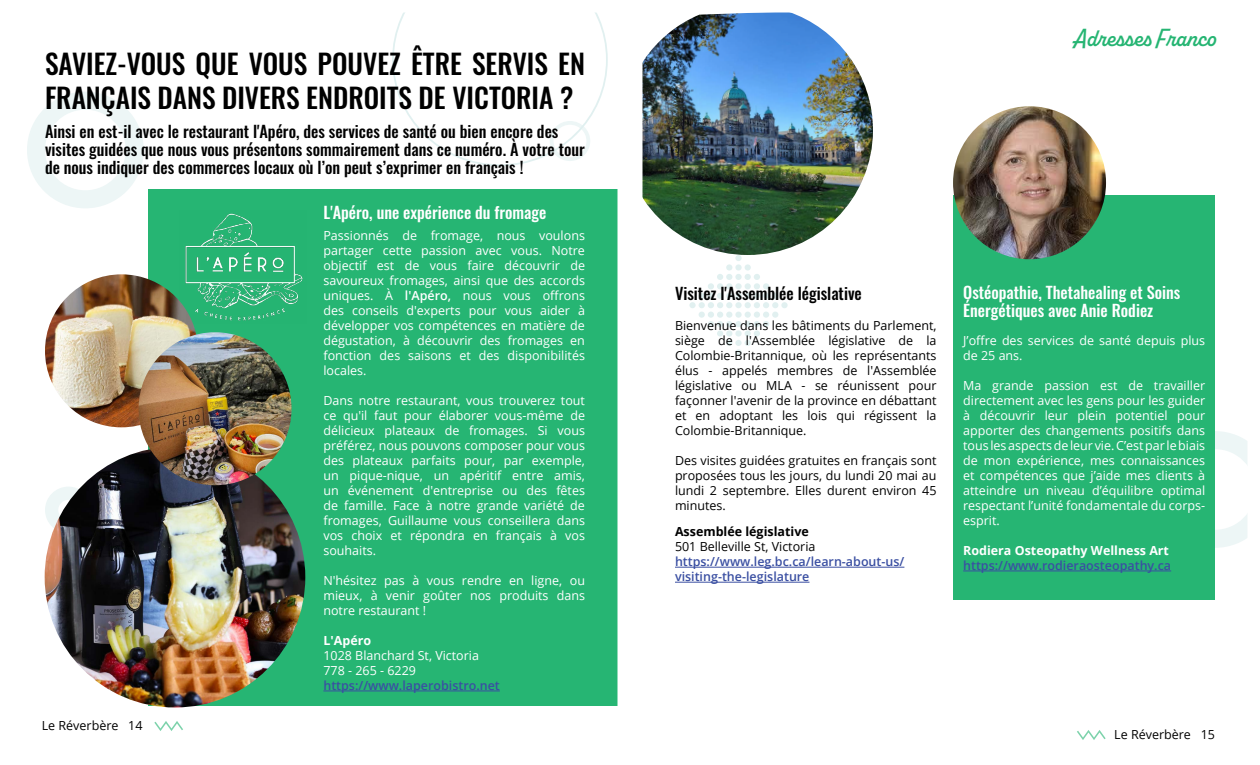
<style>
.page{position:relative;width:1260px;height:765px;background:#fff}
.page>*{position:absolute;margin:0;border:0;box-sizing:border-box;transform-origin:0 0}
.t1{font:27.5px/33.8px "Oswald";color:#000}
.t2{font:600 25px "Alkaline";color:#26b573}
.t3{font:16.25px/17.9px "Oswald";color:#000}
.t4{font:16.25px/17.9px "Oswald";color:#fff}
.t5{font:12.5px/15px "Open Sans";color:#fff;text-align:justify}
.t6{font:12.5px/15px "Open Sans";color:#000;text-align:justify}
.t7{font:600 12.5px/15px "Open Sans";color:#3a4fa2}
.t8{font:700 12.5px "Open Sans";color:#fff}
.t9{font:700 12.5px "Open Sans";color:#000}
.s1{font-weight:600}
</style>
<div class="page">
<svg style="left:1215px;top:431px;width:32px;height:117px"></svg>
<div style="left:735px;top:321px;width:7px;height:6px;background:#e1f0f0;border-radius:50%"></div>
<div style="left:717px;top:330px;width:6px;height:7px;background:#e1f0f0;border-radius:50%"></div>
<div style="left:726px;top:330px;width:6px;height:7px;background:#e1f0f0;border-radius:50%"></div>
<div style="left:735px;top:330px;width:7px;height:7px;background:#e1f0f0;border-radius:50%"></div>
<div style="left:745px;top:330px;width:6px;height:7px;background:#e1f0f0;border-radius:50%"></div>
<div style="left:754px;top:330px;width:6px;height:7px;background:#e1f0f0;border-radius:50%"></div>
<svg style="left:726px;top:340px;width:6px;height:6px"></svg>
<div style="left:735px;top:340px;width:7px;height:6px;background:#e1f0f0;border-radius:50%"></div>
<svg style="left:745px;top:340px;width:6px;height:6px"></svg>
<div style="left:735px;top:349px;width:7px;height:6px;background:#e1f0f0;border-radius:50%"></div>
<div style="left:735px;top:312px;width:7px;height:6px;background:#e1f0f0;border-radius:50%"></div>
<div style="left:781px;top:302px;width:7px;height:6px;background:#e1f0f0;border-radius:50%"></div>
<div style="left:735px;top:302px;width:7px;height:6px;background:#e1f0f0;border-radius:50%"></div>
<div style="left:689px;top:302px;width:7px;height:6px;background:#e1f0f0;border-radius:50%"></div>
<div style="left:735px;top:293px;width:7px;height:6px;background:#e1f0f0;border-radius:50%"></div>
<div style="left:735px;top:283px;width:7px;height:6px;background:#e1f0f0;border-radius:50%"></div>
<svg style="left:745px;top:274px;width:33px;height:53px"></svg>
<div style="left:735px;top:274px;width:7px;height:6px;background:#e1f0f0;border-radius:50%"></div>
<svg style="left:699px;top:274px;width:33px;height:53px"></svg>
<div style="left:745px;top:264px;width:6px;height:7px;background:#e1f0f0;border-radius:50%"></div>
<div style="left:735px;top:264px;width:7px;height:7px;background:#e1f0f0;border-radius:50%"></div>
<div style="left:726px;top:264px;width:6px;height:7px;background:#e1f0f0;border-radius:50%"></div>
<div style="left:735px;top:255px;width:7px;height:6px;background:#e1f0f0;border-radius:50%"></div>
<div style="left:45px;top:487px;width:47px;height:46px;background:#edf6f6;border-radius:50%"></div>
<svg style="left:58px;top:500px;width:21px;height:20px"></svg>
<svg style="left:27px;top:92px;width:117px;height:116px"></svg>
<svg style="left:392px;top:13px;width:216px;height:153px"></svg>
<svg style="left:1077px;top:730px;width:29px;height:10px"></svg>
<svg style="left:154px;top:721px;width:29px;height:10px"></svg>
<div style="left:149px;top:190px;width:474px;height:516px;background:#26b573"></div>
<hr style="left:323px;top:691px;width:177px;height:1px;background:#3a4fa2">
<img style="left:45px;top:447px;width:260px;height:261px;border-radius:130px">
<img style="left:45px;top:274px;width:153px;height:153px;border-radius:76px">
<img style="left:139px;top:332px;width:153px;height:153px;border-radius:77px">
<img style="left:179px;top:213px;width:124px;height:111px">
<div style="left:953px;top:195px;width:262px;height:405px;background:#26b573"></div>
<hr style="left:963px;top:571px;width:208px;height:1px;background:#3a4fa2">
<img style="left:643px;top:13px;width:230px;height:242px">
<hr style="left:675px;top:567px;width:229px;height:1px;background:#3a4fa2">
<hr style="left:675px;top:582px;width:135px;height:1px;background:#3a4fa2">
<img style="left:953px;top:106px;width:153px;height:153px;border-radius:76px">
<h1 class="t1" style="left:45px;top:45px;width:542px">SAVIEZ-VOUS QUE VOUS POUVEZ ÊTRE SERVIS EN<br>FRANÇAIS DANS DIVERS ENDROITS DE VICTORIA ?</h1>
<p class="t3" style="left:45px;top:121px;width:542px">Ainsi en est-il avec le restaurant l'Apéro, des services de santé ou bien encore des visites guidées que nous vous présentons sommairement dans ce numéro. À votre tour de nous indiquer des commerces locaux où l’on peut s’exprimer en français !</p>
<p class="t6" style="left:42px;top:717px;width:102px">Le Réverbère 14</p>
<h3 class="t4" style="left:323px;top:202px;width:225px">L'Apéro, une expérience du fromage</h3>
<p class="t5" style="left:323px;top:228px;width:263px">Passionnés de fromage, nous voulons partager cette passion avec vous. Notre objectif est de vous faire découvrir de savoureux fromages, ainsi que des accords uniques. À <span class="s1">l'Apéro,</span> nous vous offrons des conseils d'experts pour vous aider à développer vos compétences en matière de dégustation, à découvrir des fromages en fonction des saisons et des disponibilités locales.</p>
<p class="t5" style="left:323px;top:393px;width:263px">Dans notre restaurant, vous trouverez tout ce qu'il faut pour élaborer vous-même de délicieux plateaux de fromages. Si vous préférez, nous pouvons composer pour vous des plateaux parfaits pour, par exemple, un pique-nique, un apéritif entre amis, un événement d'entreprise ou des fêtes de famille. Face à notre grande variété de fromages, Guillaume vous conseillera dans vos choix et répondra en français à vos souhaits.</p>
<p class="t5" style="left:323px;top:573px;width:263px">N'hésitez pas à vous rendre en ligne, ou mieux, à venir goûter nos produits dans notre restaurant !</p>
<p class="t8" style="left:323px;top:632px;width:49px">L'Apéro</p>
<p class="t5" style="left:323px;top:648px;width:157px">1028 Blanchard St, Victoria<br>778 - 265 - 6229</p>
<p class="t7" style="left:323px;top:678px;width:178px">https://www.laperobistro.net</p>
<h2 class="t2" style="left:1074px;top:23px;width:143px">Adresses Franco</h2>
<h3 class="t3" style="left:675px;top:283px;width:188px">Visitez l'Assemblée législative</h3>
<p class="t6" style="left:675px;top:318px;width:263px">Bienvenue dans les bâtiments du Parlement, siège de l'Assemblée législative de la Colombie-Britannique, où les représentants élus - appelés membres de l'Assemblée législative ou MLA - se réunissent pour façonner l'avenir de la province en débattant et en adoptant les lois qui régissent la Colombie-Britannique.</p>
<p class="t6" style="left:675px;top:453px;width:263px">Des visites guidées gratuites en français sont proposées tous les jours, du lundi 20 mai au lundi 2 septembre. Elles durent environ 45 minutes.</p>
<p class="t9" style="left:675px;top:523px;width:135px">Assemblée législative</p>
<p class="t6" style="left:675px;top:539px;width:142px">501 Belleville St, Victoria</p>
<p class="t7" style="left:675px;top:554px;width:231px">https://www.leg.bc.ca/learn-about-us/ visiting-the-legislature</p>
<h3 class="t4" style="left:963px;top:282px;width:219px">Ostéopathie, Thetahealing et Soins<br>Énergétiques avec Anie Rodiez</h3>
<p class="t5" style="left:963px;top:333px;width:244px">J’offre des services de santé depuis plus de 25 ans.</p>
<p class="t5" style="left:963px;top:378px;width:244px">Ma grande passion est de travailler directement avec les gens pour les guider à découvrir leur plein potentiel pour apporter des changements positifs dans tous les aspects de leur vie. C’est par le biais de mon expérience, mes connaissances et compétences que j’aide mes clients à atteindre un niveau d’équilibre optimal respectant l’unité fondamentale du corps&shy;esprit.</p>
<p class="t8" style="left:963px;top:542px;width:207px">Rodiera Osteopathy Wellness Art</p>
<p class="t7" style="left:963px;top:558px;width:209px">https://www.rodieraosteopathy.ca</p>
<p class="t6" style="left:1114px;top:726px;width:102px">Le Réverbère 15</p>
</div>
